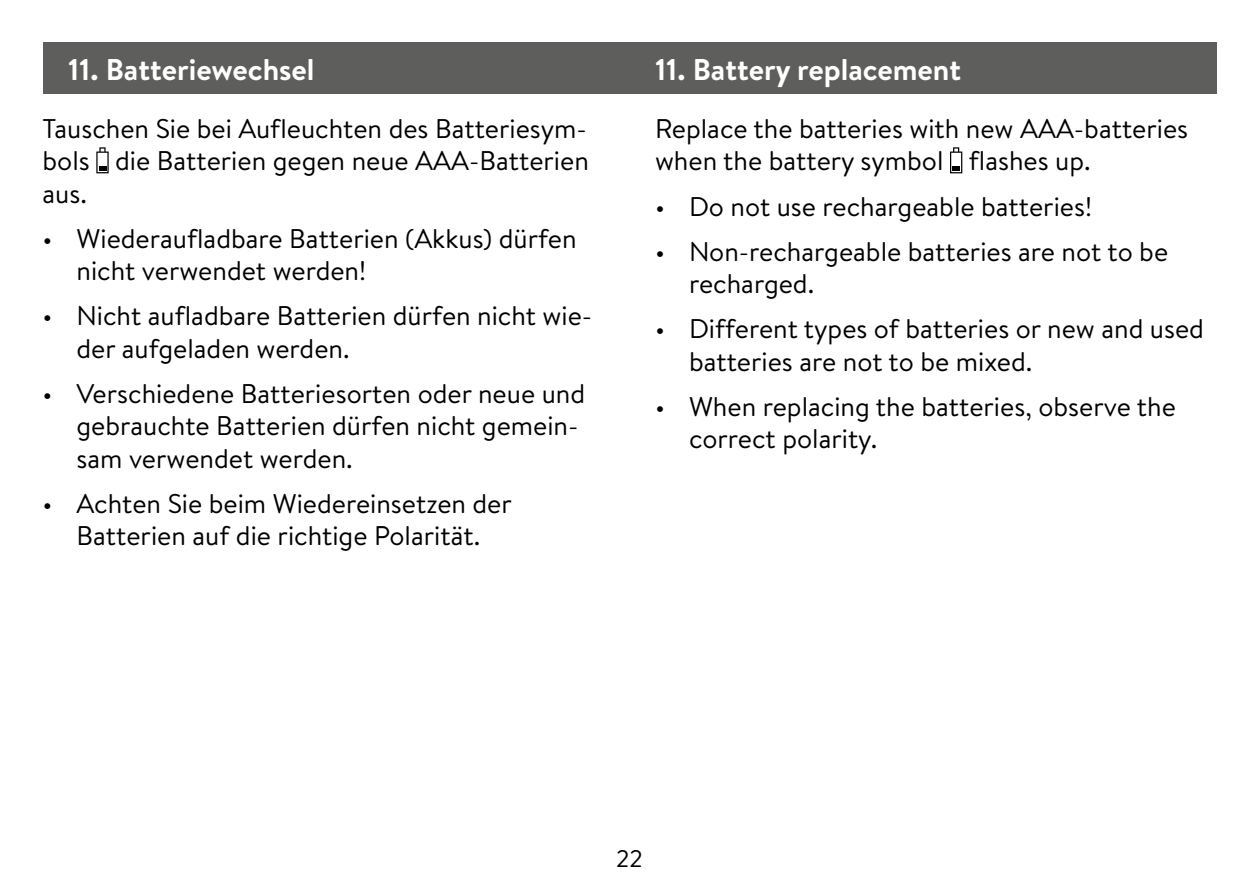
<style>
.page{position:relative;width:1259px;height:893px;background:#fff}
.page>*{position:absolute;margin:0;border:0;box-sizing:border-box;transform-origin:0 0}
.t1{font:700 30px "Brandon Text";color:#fff}
.t2{font:27px/32.4px "Brandon Text";color:#000}
.t3{font:24px "Brandon Text";color:#000}
</style>
<div class="page">
<svg style="left:96px;top:147px;width:13px;height:26px"></svg>
<svg style="left:950px;top:147px;width:12px;height:26px"></svg>
<div style="left:952px;top:166px;width:8px;height:5px;background:#000"></div>
<div style="left:43px;top:43px;width:1173px;height:51px;background:#5e5e5d"></div>
<p class="t1" style="left:68px;top:49px;width:248px">11. Batteriewechsel</p>
<p class="t1" style="left:655px;top:49px;width:308px">11. Battery replacement</p>
<p class="t2" style="left:43px;top:111px;width:548px">Tauschen Sie bei Aufleuchten des Batteriesym&shy;bols die Batterien gegen neue AAA-Batterien aus.</p>
<p class="t2" style="left:77px;top:221px;width:501px;text-indent:-34px">• Wiederaufladbare Batterien (Akkus) dürfen nicht verwendet werden!</p>
<p class="t2" style="left:77px;top:299px;width:517px;text-indent:-34px">• Nicht aufladbare Batterien dürfen nicht wie&shy;der aufgeladen werden.</p>
<p class="t2" style="left:77px;top:377px;width:510px;text-indent:-34px">• Verschiedene Batteriesorten oder neue und gebrauchte Batterien dürfen nicht gemein&shy;sam verwendet werden.</p>
<p class="t2" style="left:43px;top:486px;width:471px;text-align:center">• Achten Sie beim Wiedereinsetzen der<br>Batterien auf die richtige Polarität.</p>
<p class="t2" style="left:655px;top:111px;width:535px">Replace the batteries with new AAA-batteries when the battery symbol flashes up.</p>
<p class="t2" style="left:655px;top:189px;width:438px">• Do not use rechargeable batteries!</p>
<p class="t2" style="left:689px;top:234px;width:481px;text-indent:-34px">• Non-rechargeable batteries are not to be recharged.</p>
<p class="t2" style="left:689px;top:312px;width:516px;text-indent:-34px">• Different types of batteries or new and used batteries are not to be mixed.</p>
<p class="t2" style="left:689px;top:389px;width:488px;text-indent:-34px">• When replacing the batteries, observe the correct polarity.</p>
<p class="t3" style="left:616px;top:842px;width:28px">22</p>
</div>
